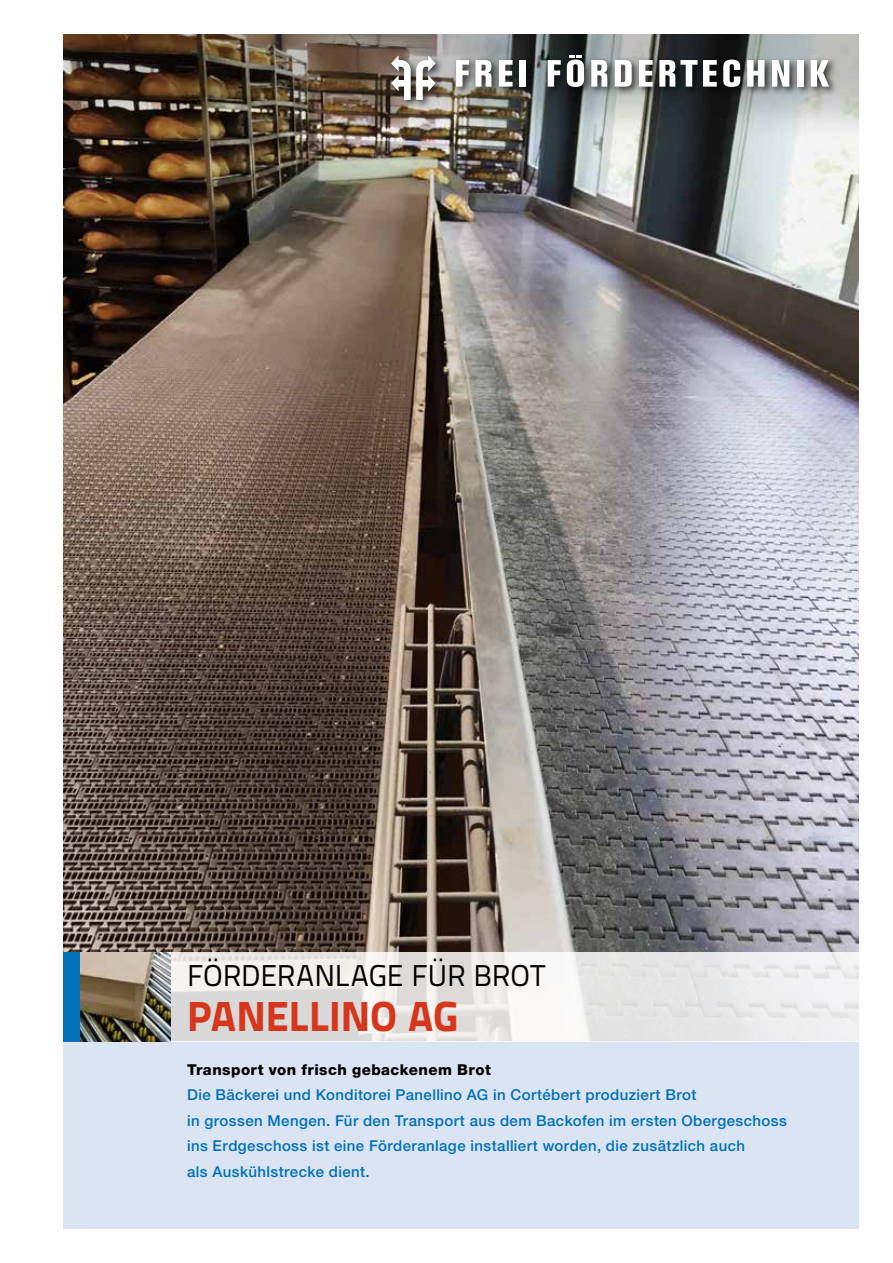
<style>
.page{position:relative;width:893px;height:1263px;background:#fff}
.page>*{position:absolute;margin:0;border:0;box-sizing:border-box;transform-origin:0 0}
.t1{font:800 42px "Titillium Text 22 L";letter-spacing:-.005em;color:#d6361b}
.t2{font:30px "Titillium Text 22 L";letter-spacing:-.005em;color:#000}
.t3{font:500 15px/25.5px "Helvetica Neue";letter-spacing:.03em;color:#0070b8}
.t4{font:800 15px "Helvetica Neue";letter-spacing:.03em;color:#000}
</style>
<div class="page">
<img style="left:64px;top:34px;width:795px;height:918px">
<div style="left:64px;top:1042px;width:795px;height:187px;background:#d4e0f0"></div>
<svg style="left:170px;top:952px;width:689px;height:90px"></svg>
<div style="left:64px;top:952px;width:17px;height:90px;background:#0070b8"></div>
<img style="left:81px;top:952px;width:89px;height:90px">
<div style="left:388px;top:51px;width:450px;height:59px;background:#000;opacity:.8"></div>
<svg style="left:499px;top:60px;width:14px;height:27px"></svg>
<svg style="left:456px;top:60px;width:13px;height:27px"></svg>
<div style="left:519px;top:60px;width:7px;height:27px;background:#fff"></div>
<svg style="left:548px;top:60px;width:13px;height:27px"></svg>
<svg style="left:747px;top:60px;width:17px;height:27px"></svg>
<svg style="left:772px;top:60px;width:17px;height:27px"></svg>
<svg style="left:723px;top:60px;width:17px;height:27px"></svg>
<div style="left:797px;top:60px;width:6px;height:27px;background:#fff"></div>
<svg style="left:811px;top:60px;width:18px;height:27px"></svg>
<svg style="left:639px;top:60px;width:14px;height:27px"></svg>
<svg style="left:615px;top:60px;width:17px;height:27px"></svg>
<svg style="left:703px;top:60px;width:14px;height:27px"></svg>
<svg style="left:391px;top:55px;width:45px;height:45px"></svg>
<svg style="left:659px;top:60px;width:38px;height:27px"></svg>
<svg style="left:591px;top:60px;width:16px;height:27px"></svg>
<svg style="left:475px;top:60px;width:16px;height:27px"></svg>
<svg style="left:567px;top:55px;width:17px;height:32px"></svg>
<h2 class="t2" style="left:187px;top:953px;width:360px">FÖRDERANLAGE FÜR BROT</h2>
<h1 class="t1" style="left:187px;top:983px;width:272px">PANELLINO AG</h1>
<p class="t4" style="left:187px;top:1060px;width:305px">Transport von frisch gebackenem Brot</p>
<p class="t3" style="left:187px;top:1082px;width:601px">Die Bäckerei und Konditorei Panellino AG in Cortébert produziert Brot<br>in grossen Mengen. Für den Transport aus dem Backofen im ersten Obergeschoss ins Erdgeschoss ist eine Förderanlage installiert worden, die zusätzlich auch<br>als Auskühlstrecke dient.</p>
</div>
